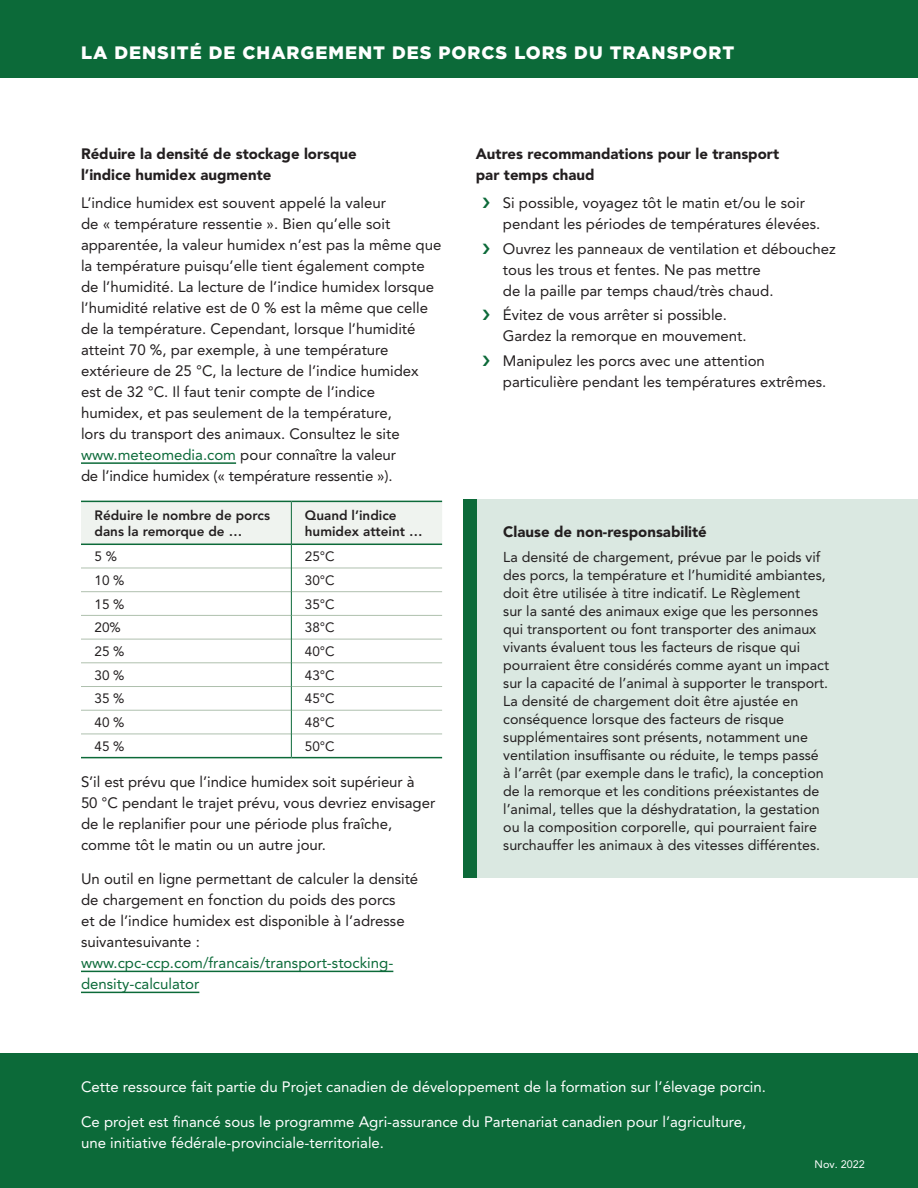
<style>
.page{position:relative;width:918px;height:1188px;background:#fff}
.page>*{position:absolute;margin:0;border:0;box-sizing:border-box;transform-origin:0 0}
.t1{font:900 18px "Gotham";letter-spacing:.055em;color:#fff}
.body{font:15px/21px "Avenir LT Pro";color:#231f20}
.body-2{font:15px/21px "Avenir LT Pro";color:#fff}
.t2{font:900 15px/21px "Avenir LT Pro";color:#231f20}
.body-3{font:14.25px/18px "Avenir LT Pro";color:#231f20}
.body-4{font:800 13.5px/16.5px "Avenir LT Pro";color:#231f20}
.body-5{font:13.5px "Avenir LT Pro";color:#231f20}
.t3{font:10.8px "Avenir LT Pro";color:#fff}
.s1{color:#0c6a39}
</style>
<div class="page">
<div style="left:0;top:0;width:918px;height:78px;background:#0c6a39"></div>
<div style="left:463px;top:499px;width:455px;height:378px;background:#dae8e1"></div>
<hr style="left:81px;top:462px;width:155px;height:2px;background:#0c6a39">
<hr style="left:81px;top:971px;width:312px;height:1px;background:#0c6a39">
<hr style="left:81px;top:992px;width:118px;height:1px;background:#0c6a39">
<hr style="left:81px;top:757px;width:210px;height:1px;background:#0c6a39">
<hr style="left:291px;top:757px;width:151px;height:1px;background:#0c6a39">
<svg style="left:81px;top:501px;width:361px;height:256px"></svg>
<div style="left:0;top:1054px;width:918px;height:134px;background:#0c6a39"></div>
<div style="left:463px;top:499px;width:13px;height:378px;background:#0c6a39"></div>
<p class="t1" style="left:81px;top:40px;width:655px">LA DENSITÉ DE CHARGEMENT DES PORCS LORS DU TRANSPORT</p>
<h1 class="t2" style="left:81px;top:144px;width:277px">Réduire la densité de stockage lorsque l’indice humidex augmente</h1>
<p class="body" style="left:81px;top:192px;width:362px">L’indice humidex est souvent appelé la valeur<br>de « température ressentie ». Bien qu’elle soit apparentée, la valeur humidex n’est pas la même que la température puisqu’elle tient également compte de l’humidité. La lecture de l’indice humidex lorsque l’humidité relative est de 0 % est la même que celle de la température. Cependant, lorsque l’humidité atteint 70 %, par exemple, à une température extérieure de 25 °C, la lecture de l’indice humidex est de 32 °C. Il faut tenir compte de l’indice<br>humidex, et pas seulement de la température,<br>lors du transport des animaux. Consultez le site <span class="s1">www.meteomedia.com</span> pour connaître la valeur<br>de l’indice humidex (« température ressentie »).</p>
<p class="body-4" style="left:94px;top:507px;width:177px">Réduire le nombre de porcs dans la remorque de …</p>
<p class="body-4" style="left:305px;top:507px;width:119px">Quand l’indice humidex atteint …</p>
<p class="body-5" style="left:94px;top:548px;width:24px">5 %</p>
<p class="body-5" style="left:305px;top:548px;width:31px">25°C</p>
<p class="body-5" style="left:94px;top:572px;width:32px">10 %</p>
<p class="body-5" style="left:305px;top:572px;width:31px">30°C</p>
<p class="body-5" style="left:94px;top:596px;width:32px">15 %</p>
<p class="body-5" style="left:305px;top:596px;width:31px">35°C</p>
<p class="body-5" style="left:94px;top:619px;width:28px">20%</p>
<p class="body-5" style="left:305px;top:619px;width:31px">38°C</p>
<p class="body-5" style="left:94px;top:643px;width:32px">25 %</p>
<p class="body-5" style="left:305px;top:643px;width:31px">40°C</p>
<p class="body-5" style="left:94px;top:667px;width:32px">30 %</p>
<p class="body-5" style="left:305px;top:667px;width:31px">43°C</p>
<p class="body-5" style="left:94px;top:691px;width:32px">35 %</p>
<p class="body-5" style="left:305px;top:691px;width:31px">45°C</p>
<p class="body-5" style="left:94px;top:714px;width:32px">40 %</p>
<p class="body-5" style="left:305px;top:714px;width:31px">48°C</p>
<p class="body-5" style="left:94px;top:738px;width:32px">45 %</p>
<p class="body-5" style="left:305px;top:738px;width:31px">50°C</p>
<p class="body" style="left:81px;top:771px;width:356px">S’il est prévu que l’indice humidex soit supérieur à<br>50 °C pendant le trajet prévu, vous devriez envisager de le replanifier pour une période plus fraîche, comme tôt le matin ou un autre jour.</p>
<p class="body" style="left:81px;top:869px;width:339px">Un outil en ligne permettant de calculer la densité de chargement en fonction du poids des porcs<br>et de l’indice humidex est disponible à l’adresse suivantesuivante : <span class="s1">www.cpc-ccp.com/francais/transport-stocking&shy;density-calculator</span></p>
<h1 class="t2" style="left:476px;top:144px;width:305px">Autres recommandations pour le transport par temps chaud</h1>
<p class="body" style="left:503px;top:192px;width:319px">Si possible, voyagez tôt le matin et/ou le soir pendant les périodes de températures élevées.</p>
<p class="body" style="left:503px;top:238px;width:334px">Ouvrez les panneaux de ventilation et débouchez tous les trous et fentes. Ne pas mettre<br>de la paille par temps chaud/très chaud.</p>
<p class="body" style="left:503px;top:304px;width:245px">Évitez de vous arrêter si possible.<br>Gardez la remorque en mouvement.</p>
<p class="body" style="left:503px;top:350px;width:325px">Manipulez les porcs avec une attention particulière pendant les températures extrêmes.</p>
<h1 class="t2" style="left:503px;top:522px;width:205px">Clause de non-responsabilité</h1>
<p class="body-3" style="left:503px;top:548px;width:327px">La densité de chargement, prévue par le poids vif des porcs, la température et l’humidité ambiantes, doit être utilisée à titre indicatif. Le Règlement<br>sur la santé des animaux exige que les personnes qui transportent ou font transporter des animaux vivants évaluent tous les facteurs de risque qui pourraient être considérés comme ayant un impact sur la capacité de l’animal à supporter le transport.<br>La densité de chargement doit être ajustée en conséquence lorsque des facteurs de risque supplémentaires sont présents, notamment une ventilation insuffisante ou réduite, le temps passé à l’arrêt (par exemple dans le trafic), la conception de la remorque et les conditions préexistantes de l’animal, telles que la déshydratation, la gestation ou la composition corporelle, qui pourraient faire surchauffer les animaux à des vitesses différentes.</p>
<p class="body-2" style="left:81px;top:1076px;width:687px">Cette ressource fait partie du Projet canadien de développement de la formation sur l’élevage porcin.</p>
<p class="body-2" style="left:81px;top:1111px;width:667px">Ce projet est financé sous le programme Agri-assurance du Partenariat canadien pour l’agriculture, une initiative fédérale-provinciale-territoriale.</p>
<p class="t3" style="left:815px;top:1158px;width:52px">Nov. 2022</p>
</div>
